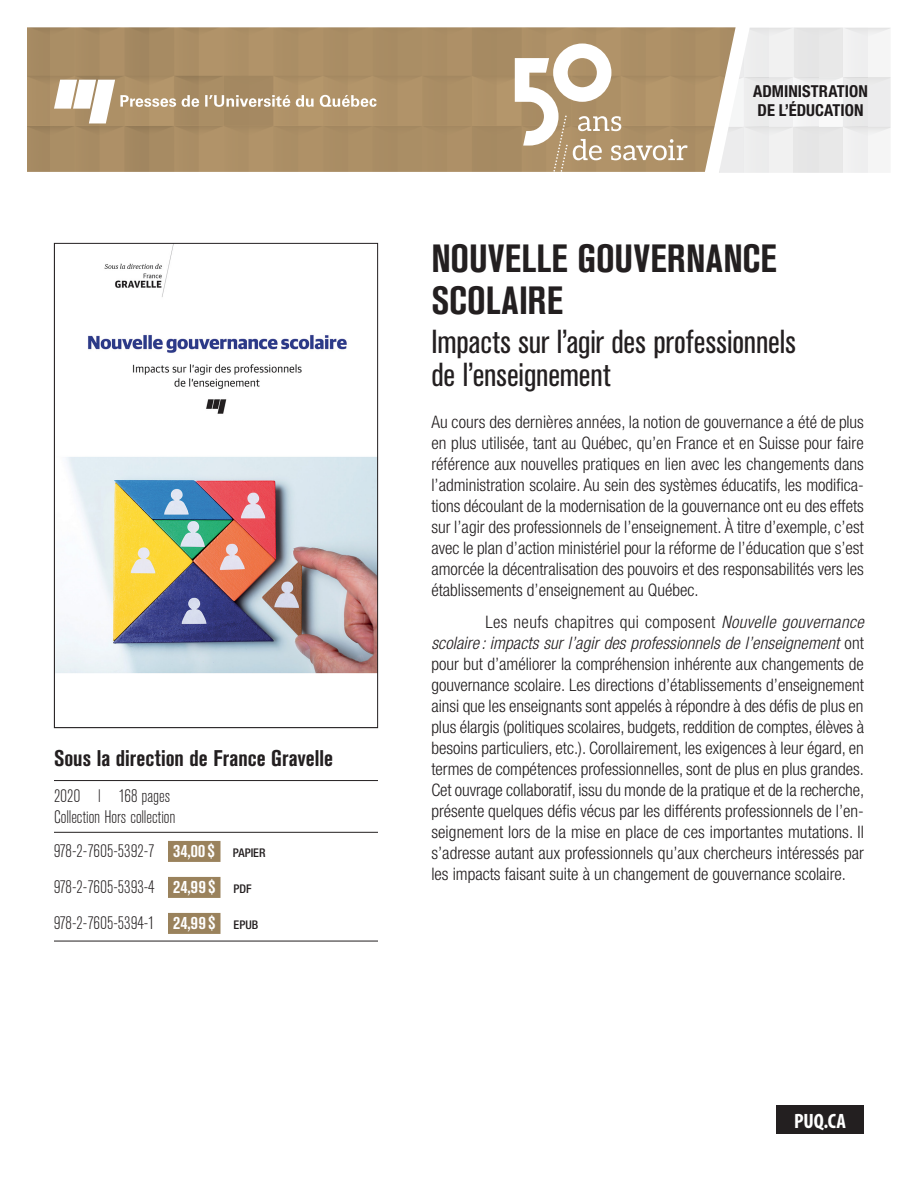
<style>
.page{position:relative;width:918px;height:1188px;background:#fff}
.page>*{position:absolute;margin:0;border:0;box-sizing:border-box;transform-origin:0 0}
._1_Fiche_Titre{font:700 condensed 39px/42px "Akzidenz Grotesk BE";letter-spacing:.01em;color:#231f20}
._2_Fiche_Sous-titre{font:condensed 33px/33px "Akzidenz Grotesk BE";letter-spacing:-.005em;color:#231f20}
._4_Fiche_Auteurs_dir{font:700 condensed 22.5px "Akzidenz Grotesk BE";color:#231f20}
.t1{font:700 condensed 20.85px "Myriad Pro";color:#fff}
._7a_Fiche_ISBN{font:300 condensed 18px "Akzidenz Grotesk BE";color:#231f20}
._6_Fiche_Annee_pages{font:300 condensed 18px/21px "Akzidenz Grotesk BE";color:#231f20}
._7b_Fiche_ISBN_derni{font:300 condensed 18px "Akzidenz Grotesk BE";color:#231f20}
._3_Fiche_Courant{font:300 condensed 17.25px/21px "Helvetica Neue";color:#231f20;text-align:justify}
._3_Fiche_Courant_pre{font:300 condensed 17.25px/21px "Helvetica Neue";color:#231f20;text-align:justify}
._9_Fiche_Thématique{font:700 condensed 16.5px/19.5px "Helvetica Neue";color:#1e1a1b}
.s1{font-weight:700;color:#fff}
.s2{font-family:"Helvetica Neue";font-weight:500;font-size:12px}
.s3{font-style:italic}
</style>
<div class="page">
<img style="left:27px;top:27px;width:692px;height:145px">
<svg style="left:719px;top:27px;width:172px;height:146px"></svg>
<div style="left:776px;top:1106px;width:88px;height:28px;background:#231f20"></div>
<svg style="left:54px;top:80px;width:323px;height:43px"></svg>
<svg style="left:515px;top:44px;width:173px;height:128px"></svg>
<svg style="left:54px;top:243px;width:324px;height:485px"></svg>
<hr style="left:54px;top:780px;width:324px;height:1px;background:#231f20">
<hr style="left:54px;top:832px;width:324px;height:1px;background:#231f20">
<div style="left:168px;top:841px;width:52px;height:21px;background:#9a825c"></div>
<div style="left:168px;top:877px;width:52px;height:21px;background:#9a825c"></div>
<hr style="left:54px;top:941px;width:324px;height:1px;background:#231f20">
<div style="left:168px;top:913px;width:52px;height:21px;background:#9a825c"></div>
<p class="_4_Fiche_Auteurs_dir" style="left:54px;top:745px;width:280px">Sous la direction de France Gravelle</p>
<p class="_6_Fiche_Annee_pages" style="left:54px;top:786px;width:123px">2020 l 168 pages<br>Collection Hors collection</p>
<p class="_7a_Fiche_ISBN" style="left:54px;top:842px;width:213px">978-2-7605-5392-7 <span class="s1">34,00 $</span> <span class="s2">PAPIER</span></p>
<p class="_7a_Fiche_ISBN" style="left:54px;top:878px;width:199px">978-2-7605-5393-4 <span class="s1">24,99 $</span> <span class="s2">PDF</span></p>
<p class="_7b_Fiche_ISBN_derni" style="left:54px;top:914px;width:206px">978-2-7605-5394-1 <span class="s1">24,99 $</span> <span class="s2">EPUB</span></p>
<p class="_9_Fiche_Thématique" style="left:753px;top:81px;width:116px">ADMINISTRATION<br>DE L’ÉDUCATION</p>
<p class="_1_Fiche_Titre" style="left:431px;top:238px;width:347px">NOUVELLE GOUVERNANCE<br>SCOLAIRE</p>
<p class="_2_Fiche_Sous-titre" style="left:431px;top:326px;width:366px">Impacts sur l’agir des professionnels de l’enseignement</p>
<p class="_3_Fiche_Courant_pre" style="left:431px;top:412px;width:434px">Au cours des dernières années, la notion de gouvernance a été de plus en plus utilisée, tant au Québec, qu’en France et en Suisse pour faire référence aux nouvelles pratiques en lien avec les changements dans l’administration scolaire. Au sein des systèmes éducatifs, les modifica&shy;tions découlant de la modernisation de la gouvernance ont eu des effets sur l’agir des professionnels de l’enseignement. À titre d’exemple, c’est avec le plan d’action ministériel pour la réforme de l’éducation que s’est amorcée la décentralisation des pouvoirs et des responsabilités vers les établissements d’enseignement au Québec.</p>
<p class="_3_Fiche_Courant" style="left:431px;top:611px;width:434px;text-indent:54px">Les neufs chapitres qui composent <span class="s3">Nouvelle gouvernance scolaire : impacts sur l’agir des professionnels de l’enseignement</span> ont pour but d’améliorer la compréhension inhérente aux changements de gouvernance scolaire. Les directions d’établissements d’enseignement ainsi que les enseignants sont appelés à répondre à des défis de plus en plus élargis (politiques scolaires, budgets, reddition de comptes, élèves à besoins particuliers, etc.). Corollairement, les exigences à leur égard, en termes de compétences professionnelles, sont de plus en plus grandes.<br>Cet ouvrage collaboratif, issu du monde de la pratique et de la recherche, présente quelques défis vécus par les différents professionnels de l’en&shy;seignement lors de la mise en place de ces importantes mutations. Il s’adresse autant aux professionnels qu’aux chercheurs intéressés par les impacts faisant suite à un changement de gouvernance scolaire.</p>
<p class="t1" style="left:794px;top:1108px;width:53px">PUQ.CA</p>
</div>
